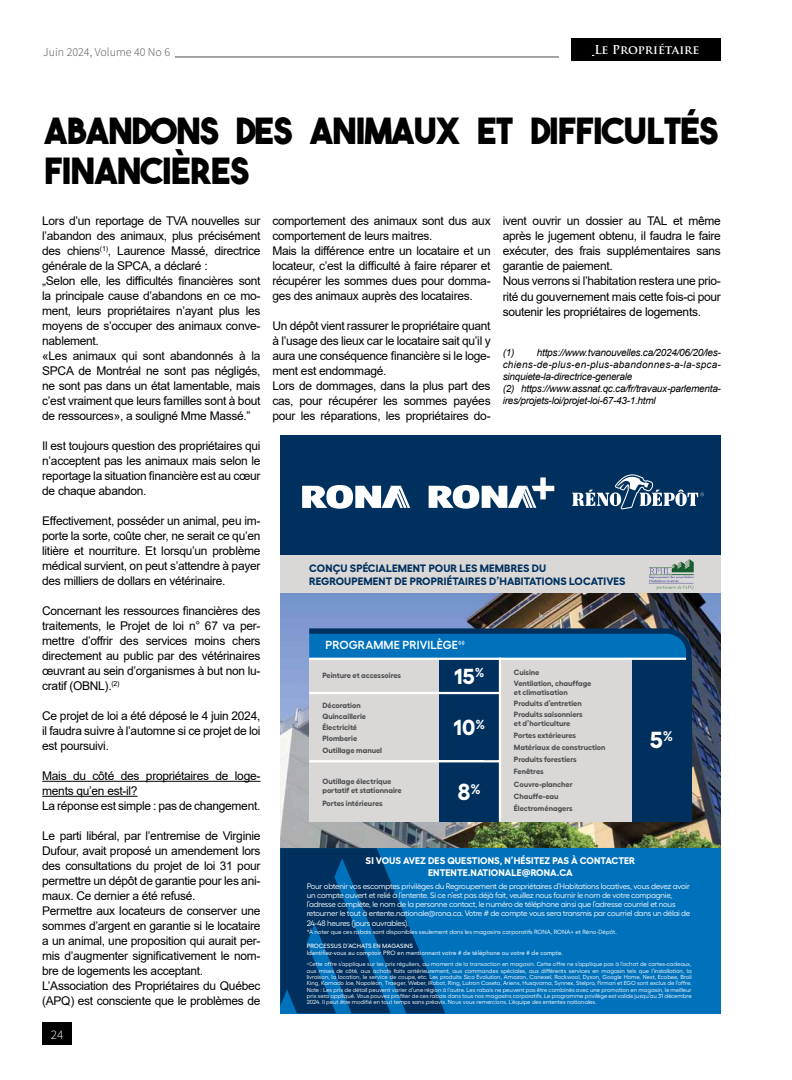
<style>
.page{position:relative;width:792px;height:1080px;background:#fff}
.page>*{position:absolute;margin:0;border:0;box-sizing:border-box;transform-origin:0 0}
.t1{font:36px/40px "The Bold Font";letter-spacing:-.025em;color:#000}
.t2{font:700 23.2px "Fellix";color:#fff}
.t3{font:700 21.7px "Fellix";color:#fff}
.t4{font:300 13px "Source Sans Pro";color:#fff}
.t5{font:12px/15px "Arial";letter-spacing:-.025em;color:#000;text-align:justify}
.t6{font:300 12px "Source Sans Pro";color:#4d4d4f}
.t7{font:700 12px "Trajan Pro";color:#fff}
.t8{font:600 11.7px "Fellix";letter-spacing:.01em;color:#fff}
.t9{font:700 10.7px/12.9px "Fellix";letter-spacing:.01em;color:#00305e}
.t10{font:italic 10px/12px "Arial";letter-spacing:-.025em;color:#000}
.t11{font:700 9.6px/11.6px "Fellix";letter-spacing:.01em;color:#fff;text-align:center}
.t12{font:7.9px/9.2px "Fellix";letter-spacing:-.03em;color:#fff}
.t13{font:700 7.6px/12.1px "Fellix";color:#4d4d4f}
.t14{font:6.1px "Fellix";color:#fff}
.t15{font:6.1px "Avenir LT Std";color:#fff}
.t16{font:500 6.1px "Fellix";letter-spacing:.01em;color:#fff}
.t17{font:5.9px/6.3px "Fellix";color:#fff;text-align:justify}
.s1{font-size:5.4px}
</style>
<div class="page">
<hr style="left:42px;top:781px;width:218px;height:1px;background:#000">
<hr style="left:42px;top:796px;width:96px;height:1px;background:#000">
<img style="left:280px;top:593px;width:441px;height:255px">
<div style="left:280px;top:848px;width:441px;height:165px;background:#0072bc"></div>
<svg style="left:280px;top:848px;width:165px;height:165px"></svg>
<div style="left:280px;top:435px;width:441px;height:121px;background:#00305e"></div>
<div style="left:280px;top:556px;width:441px;height:37px;background:#d9d8d6"></div>
<div style="left:309px;top:659px;width:181px;height:33px;background:#d9d8d6"></div>
<div style="left:309px;top:692px;width:190px;height:68px;background:#d9d8d6"></div>
<div style="left:309px;top:760px;width:175px;height:62px;background:#d9d8d6"></div>
<div style="left:501px;top:659px;width:184px;height:163px;background:#d9d8d6"></div>
<div style="left:440px;top:659px;width:59px;height:35px;background:#00305e"></div>
<div style="left:440px;top:694px;width:59px;height:66px;background:#00305e"></div>
<div style="left:440px;top:762px;width:59px;height:60px;background:#00305e"></div>
<div style="left:632px;top:659px;width:59px;height:163px;background:#00305e"></div>
<svg style="left:304px;top:626px;width:390px;height:39px;background:#1f6fa8"></svg>
<hr style="left:309px;top:658px;width:377px;height:2px;background:#fff">
<hr style="left:309px;top:692px;width:191px;height:2px;background:#fff">
<hr style="left:499px;top:658px;width:2px;height:164px;background:#fff">
<hr style="left:309px;top:760px;width:191px;height:2px;background:#fff">
<svg style="left:302px;top:474px;width:402px;height:36px"></svg>
<img style="left:648px;top:559px;width:46px;height:31px">
<hr style="left:175px;top:57px;width:384px;height:1px;background:#4d4d4f">
<div style="left:42px;top:1023px;width:30px;height:22px;background:#000"></div>
<div style="left:571px;top:39px;width:150px;height:22px;background:#000"></div>
<p class="t6" style="left:43px;top:44px;width:128px">Juin 2024, Volume 40 No 6</p>
<p class="t7" style="left:594px;top:42px;width:107px">Le Propriétaire</p>
<h1 class="t1" style="left:44px;top:110px;width:676px">ABANDONS DES ANIMAUX ET DIFFICULTÉS<br>FINANCIÈRES</h1>
<p class="t5" style="left:42px;top:213px;width:132px">Lors d’un reportage de TVA</p>
<p class="t5" style="left:42px;top:213px;width:220px;text-indent:149px">nouvelles sur l’abandon des animaux, plus précisément des chiens<sup>(1)</sup>, Laurence Massé, directrice générale de la SPCA</p>
<p class="t5" style="left:42px;top:258px;width:220px;text-align:left;text-indent:106px">, a déclaré :<br>„Selon elle, les difficultés financières sont la principale cause d’abandons en ce mo&shy;ment, leurs propriétaires n’ayant plus les moyens de s’occuper des animaux conve&shy;nablement.<br>«Les animaux qui sont abandonnés à la<br>SPCA</p>
<p class="t5" style="left:42px;top:363px;width:220px;text-indent:36px">de Montréal ne sont pas négligés, ne sont pas dans un état lamentable, mais c’est vraiment que leurs familles sont à bout de ressources», a souligné Mme Massé.”</p>
<p class="t5" style="left:42px;top:438px;width:220px">Il est toujours question des propriétaires qui n’acceptent pas les animaux mais selon le reportage la situation financière est au cœur de chaque abandon.</p>
<p class="t5" style="left:42px;top:513px;width:220px">Effectivement, posséder un animal, peu im&shy;porte la sorte, coûte cher, ne serait ce qu’en litière et nourriture. Et lorsqu’un problème médical survient, on peut s’attendre à payer des milliers de dollars en vétérinaire.</p>
<p class="t5" style="left:42px;top:603px;width:220px">Concernant les ressources financières des traitements, le Projet de loi n° 67 va per&shy;mettre d’offrir des services moins chers directement au public par des vétérinaires œuvrant au sein d’organismes à but non lu&shy;cratif (OBN L).<sup>(2)</sup></p>
<p class="t5" style="left:42px;top:708px;width:220px">Ce projet de loi a été déposé le 4 juin 2024, il faudra suivre à l’automne si ce projet de loi est poursuivi.</p>
<p class="t5" style="left:42px;top:768px;width:220px;text-align:left">Mais du côté des propriétaires de loge&shy;ments qu’en est-il?<br>La réponse est simple : pas de changement.</p>
<p class="t5" style="left:42px;top:828px;width:220px;text-align:left">Le parti libéral, par l’entremise de Virginie Dufour, avait proposé un amendement lors des consultations du projet de loi 31 pour permettre un dépôt de garantie pour les ani&shy;maux. Ce dernier a été refusé.<br>Permettre aux locateurs de conserver une sommes d’argent en garantie si le locataire a un animal, une proposition qui aurait per&shy;mis d’augmenter significativement le nom&shy;bre de logements les acceptant.<br>L’Association des Propriétaires du Québec (APQ</p>
<p class="t5" style="left:70px;top:993px;width:192px">) est consciente que le problèmes de</p>
<p class="t4" style="left:51px;top:1027px;width:14px">24</p>
<p class="t5" style="left:272px;top:213px;width:220px;text-align:left">comportement des animaux sont dus aux comportement de leurs maitres.<br>Mais la différence entre un locataire et un locateur, c’est la difficulté à faire réparer et récupérer les sommes dues pour domma&shy;ges des animaux auprès des locataires.</p>
<p class="t5" style="left:272px;top:318px;width:220px;text-align:left">Un dépôt vient rassurer le propriétaire quant à l’usage des lieux car le locataire sait qu’il y aura une conséquence financière si le loge&shy;ment est endommagé.<br>Lors de dommages, dans la plus part des cas, pour récupérer les sommes payées pour les réparations, les propriétaires do-</p>
<p class="t5" style="left:503px;top:213px;width:220px;text-align:left">ivent ouvrir un dossier au TAL et même après le jugement obtenu, il faudra le faire exécuter, des frais supplémentaires sans garantie de paiement.<br>Nous verrons si l’habitation restera une prio&shy;rité du gouvernement mais cette fois-ci pour soutenir les propriétaires de logements.</p>
<p class="t10" style="left:503px;top:346px;width:220px">(1) https://www.tvanouvelles.ca/2024/06/20/les&shy;chiens-de-plus-en-plus-abandonnes-a-la-spca&shy;sinquiete-la-directrice-generale<br>(2) https://www.assnat.qc.ca/fr/travaux-parlementa&shy;ires/projets-loi/projet-loi-67-43-1.html</p>
<p class="t9" style="left:309px;top:561px;width:318px">CONÇU SPÉCIALEMENT POUR LES MEMBRES DU<br>REGROUPEMENT DE PROPRIÉTAIRES D’HABITATIONS LOCATIVES</p>
<p class="t8" style="left:326px;top:636px;width:141px">PROGRAMME PRIVILÈGE<sup>◊◊</sup></p>
<p class="t13" style="left:322px;top:669px;width:80px">Peinture et accessoires</p>
<p class="t13" style="left:322px;top:698px;width:61px;line-height:11.3px">Décoration<br>Quincaillerie<br>Électricité<br>Plomberie<br>Outillage manuel</p>
<p class="t13" style="left:322px;top:775px;width:81px;line-height:9.1px">Outillage électrique portatif et stationnaire</p>
<p class="t13" style="left:322px;top:797px;width:62px">Portes intérieures</p>
<h3 class="t3" style="left:454px;top:659px;width:32px">15<sup>%</sup></h3>
<h3 class="t3" style="left:454px;top:710px;width:33px">10<sup>%</sup></h3>
<h2 class="t2" style="left:458px;top:773px;width:24px">8<sup>%</sup></h2>
<p class="t13" style="left:514px;top:666px;width:79px;line-height:11.3px">Cuisine<br>Ventilation, chauffage</p>
<p class="t13" style="left:514px;top:687px;width:69px;line-height:10.5px">et climatisation<br>Produits d’entretien</p>
<p class="t13" style="left:514px;top:709px;width:70px;line-height:9.1px">Produits saisonniers et d’horticulture</p>
<p class="t13" style="left:514px;top:729px;width:93px">Portes extérieures<br>Matériaux de construction<br>Produits forestiers<br>Fenêtres<br>Couvre-plancher<br>Chauffe-eau<br>Électroménagers</p>
<h2 class="t2" style="left:650px;top:721px;width:24px">5<sup>%</sup></h2>
<p class="t11" style="left:366px;top:854px;width:271px">SI VOUS AVEZ DES QUESTIONS, N’HÉSITEZ PAS À CONTACTER<br>ENTENTE.NATIONALE@RONA.CA</p>
<p class="t12" style="left:307px;top:881px;width:385px">Pour obtenir vos escomptes privilèges du Regroupement de propriétaires d’Habitations locatives, vous devez avoir un compte ouvert et relié à l’entente. Si ce n’est pas déjà fait, veuillez nous fournir le nom de votre compagnie, l’adresse complète, le nom de la personne contact, le numéro de téléphone ainsi que l’adresse courriel et nous retourner le tout à entente.nationale@rona.ca. Votre # de compte vous sera transmis par courriel dans un délai de 24-48 heures (jours ouvrables).</p>
<p class="t14" style="left:307px;top:927px;width:312px">*À noter que ces rabais sont disponibles seulement dans les magasins corporatifs RONA, RONA+ et Réno-Dépôt.</p>
<p class="t16" style="left:307px;top:941px;width:108px">PROCESSUS D’ACHATS EN MAGASINS</p>
<p class="t15" style="left:307px;top:950px;width:258px">Identifiez-vous au comptoir PRO en mentionnant votre # de téléphone ou votre # de compte.</p>
<p class="t17" style="left:307px;top:961px;width:386px"><sup>◊◊</sup><span class="s1">C</span>ette offre s’applique sur les prix réguliers, au moment de la transaction en magasin. Cette offre ne s’applique pas à l’achat de cartes-cadeaux, aux mises de côté, aux achats faits antérieurement, aux commandes spéciales, aux différents services en magasin tels que l’installation, la livraison, la location, le service de coupe, etc. Les produits Sico Évolution, Amazon, Canexel, Rockwool, Dyson, Google Home, Nest, Ecobee, Broil King, Kamado Joe, Napoléon, Traeger, Weber, iRobot, Ring, Lutron Caseta, Ariens, Husqvarna, Synnex, Stelpro, Firman et EGO sont exclus de l’offre.<br>Note : Les prix de détail peuvent varier d’une région à l’autre. Les rabais ne peuvent pas être combinés avec une promotion en magasin, le meilleur prix sera appliqué. Vous pouvez profiter de ces rabais dans tous nos magasins corporatifs. Le programme privilège est valide jusqu’au 31 décembre 2024. Il peut être modifié en tout temps sans préavis. Nous vous remercions. L’équipe des ententes nationales.</p>
</div>
